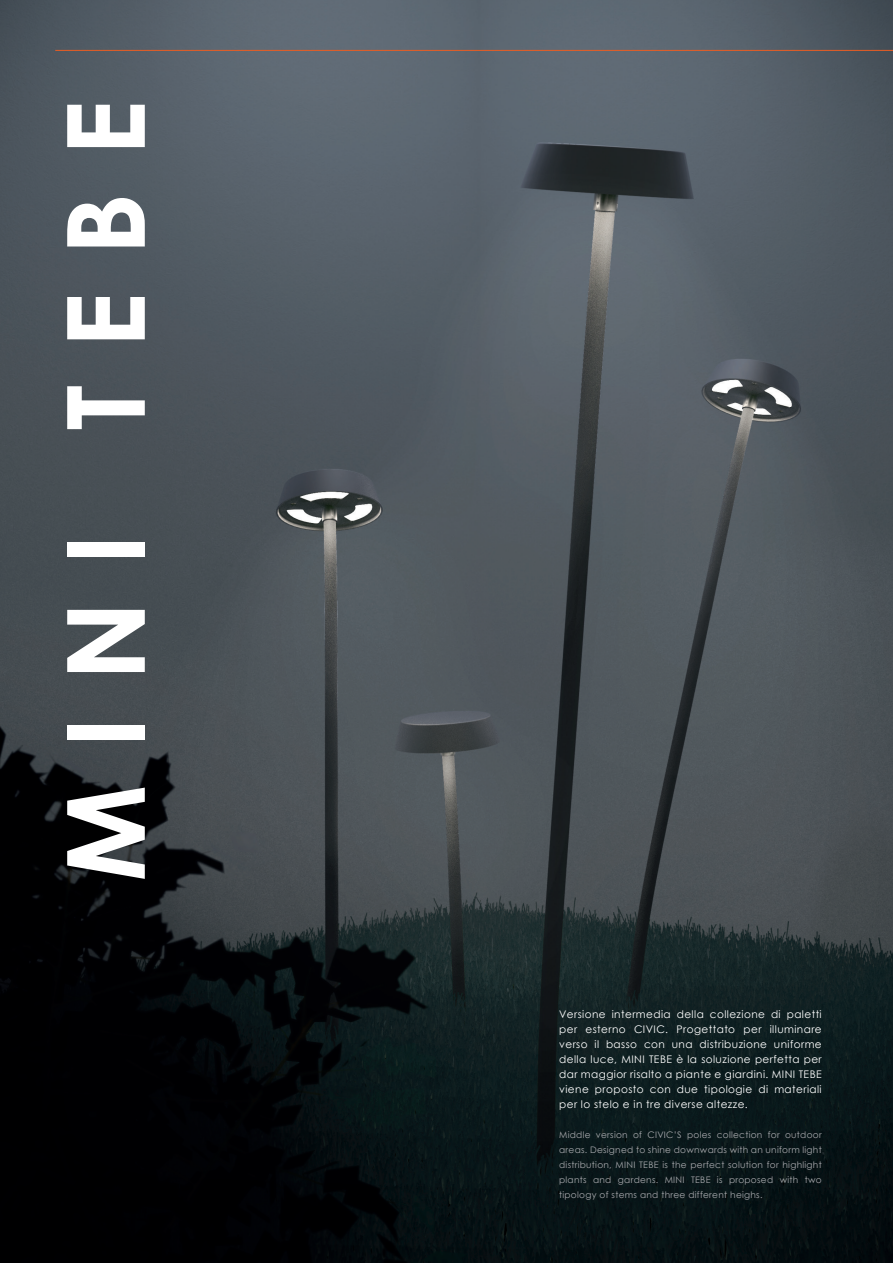
<style>
.page{position:relative;width:893px;height:1263px;background:#fff}
.page>*{position:absolute;margin:0;border:0;box-sizing:border-box;transform-origin:0 0}
.t1{font:700 108px "Century Gothic";letter-spacing:.34em;color:#fff}
.t2{font:10.5px/15px "Century Gothic";letter-spacing:.04em;color:#fff;text-align:justify}
.t3{font:9px/15px "Century Gothic";letter-spacing:.03em;color:#a8a9ad;text-align:justify}
</style>
<div class="page">
<img style="left:0;top:0;width:893px;height:1263px">
<hr style="left:55px;top:50px;width:838px;height:1px;background:#ea5d23">
<h1 class="t1" style="left:24px;top:882px;width:783px;rotate:-90deg">MINI TEBE</h1>
<p class="t2" style="left:559px;top:1006px;width:264px">Versione intermedia della collezione di paletti per esterno CIVIC. Progettato per illuminare verso il basso con una distribuzione uniforme della luce, MINI TEBE è la soluzione perfetta per dar maggior risalto a piante e giardini. MINI TEBE viene proposto con due tipologie di materiali per lo stelo e in tre diverse altezze.</p>
<p class="t3" style="left:559px;top:1127px;width:264px">Middle version of CIVIC’S poles collection for outdoor areas. Designed to shine downwards with an uniform light distribution, MINI TEBE is the perfect solution for highlight plants and gardens. MINI TEBE is proposed with two tipology of stems and three different heighs.</p>
</div>
